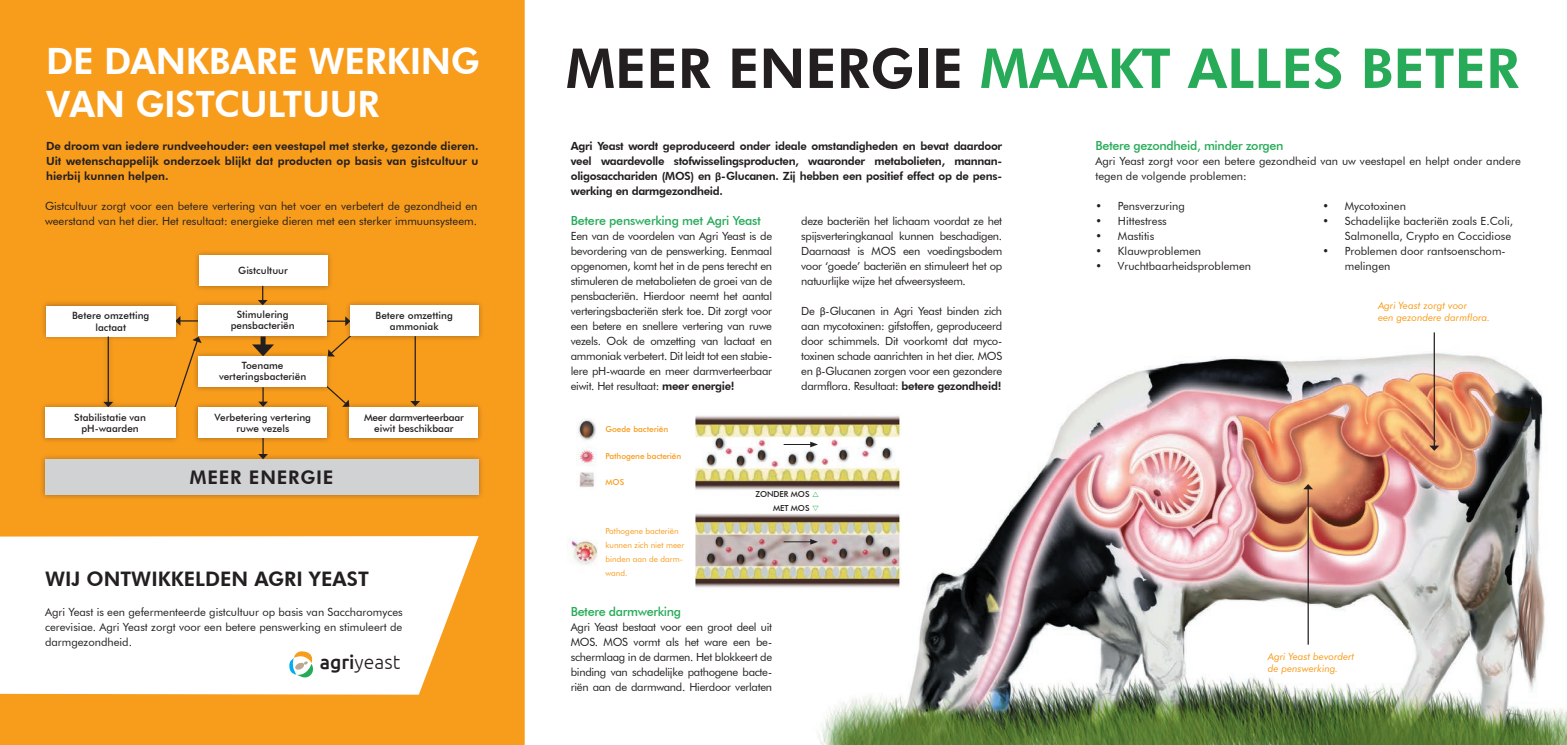
<style>
.page{position:relative;width:1567px;height:745px;background:#fff}
.page>*{position:absolute;margin:0;border:0;box-sizing:border-box;transform-origin:0 0}
.t1{font:800 55px "Futura BT";color:#28ab58}
.t2{font:800 36.25px/43.5px "Futura BT";letter-spacing:-.01em;color:#fff}
.t3{font:800 20px "Futura BT";color:#231f20}
.t4{font:300 19.38px "Ubuntu";color:#231f20}
.t5{font:800 18.75px "Futura BT";letter-spacing:.04em;color:#231f20}
.t6{font:500 12.5px "Futura BT";letter-spacing:-.025em;color:#26ab58}
.t7{font:11.25px/15px "Futura BT";color:#231f20;text-align:justify}
.t8{font:800 11.25px/15px "Futura BT";letter-spacing:-.01em;color:#231f20;text-align:justify}
.t9{font:500 10px/11.2px "Futura BT";color:#231f20;text-align:center}
.t10{font:italic 10px/12px "Futura BT";color:#f89c1c}
.t11{font:500 10px/11.2px "Futura BT";letter-spacing:-.02em;color:#231f20;text-align:center}
.t12{font:8.25px/13.8px "Futura BT";color:#f89c1c}
.t13{font:500 8.25px "Futura BT";letter-spacing:-.01em;color:#f89c1c}
.t14{font:500 8.25px/13.8px "Futura BT";letter-spacing:-.01em;color:#231f20}
.s1{font-weight:500}
.s2{color:#231f20}
.s3{font-family:"Calibri";font-weight:700}
.s4{font-weight:800}
.s5{font-family:"Calibri"}
.s6{color:#28ab58}
</style>
<div class="page">
<img style="left:818px;top:332px;width:748px;height:412px">
<div style="left:0;top:0;width:524px;height:744px;background:#f89c1c"></div>
<div style="left:0;top:536px;width:478px;height:158px;background:#fff"></div>
<svg style="left:288px;top:648px;width:27px;height:31px"></svg>
<div style="left:193px;top:249px;width:140px;height:42px;background:#231f20;opacity:.35"></div>
<div style="left:199px;top:255px;width:128px;height:31px;background:#fff"></div>
<div style="left:39px;top:453px;width:445px;height:46px;background:#231f20;opacity:.35"></div>
<div style="left:45px;top:459px;width:433px;height:35px;background:#d1d2d4"></div>
<div style="left:344px;top:401px;width:140px;height:42px;background:#231f20;opacity:.35"></div>
<div style="left:349px;top:406px;width:129px;height:31px;background:#fff"></div>
<svg style="left:258px;top:286px;width:9px;height:13px"></svg>
<div style="left:260px;top:336px;width:5px;height:12px;background:#231f20"></div>
<svg style="left:252px;top:344px;width:22px;height:6px"></svg>
<svg style="left:262px;top:392px;width:2px;height:9px"></svg>
<svg style="left:258px;top:443px;width:10px;height:16px"></svg>
<svg style="left:181px;top:320px;width:12px;height:2px"></svg>
<hr style="left:414px;top:336px;width:2px;height:65px;background:#231f20">
<svg style="left:410px;top:401px;width:10px;height:5px"></svg>
<svg style="left:328px;top:320px;width:18px;height:36px"></svg>
<div style="left:571px;top:410px;width:331px;height:191px;background:#fff"></div>
<div style="left:554px;top:404px;width:333px;height:174px;background:#fff"></div>
<img style="left:578px;top:419px;width:18px;height:68px">
<img style="left:569px;top:539px;width:28px;height:26px">
<img style="left:695px;top:415px;width:206px;height:173px">
<svg style="left:783px;top:441px;width:35px;height:6px"></svg>
<svg style="left:783px;top:538px;width:35px;height:6px"></svg>
<div style="left:344px;top:299px;width:140px;height:42px;background:#231f20;opacity:.35"></div>
<div style="left:350px;top:305px;width:128px;height:31px;background:#fff"></div>
<div style="left:193px;top:299px;width:140px;height:42px;background:#231f20;opacity:.35"></div>
<div style="left:198px;top:305px;width:129px;height:31px;background:#fff"></div>
<svg style="left:332px;top:391px;width:17px;height:15px"></svg>
<div style="left:193px;top:350px;width:140px;height:42px;background:#231f20;opacity:.35"></div>
<div style="left:198px;top:356px;width:129px;height:31px;background:#fff"></div>
<div style="left:193px;top:401px;width:140px;height:42px;background:#231f20;opacity:.35"></div>
<div style="left:198px;top:406px;width:129px;height:31px;background:#fff"></div>
<div style="left:40px;top:300px;width:141px;height:112px;background:#231f20;opacity:.35"></div>
<div style="left:46px;top:305px;width:129px;height:31px;background:#fff"></div>
<hr style="left:108px;top:336px;width:1px;height:66px;background:#231f20">
<svg style="left:171px;top:336px;width:31px;height:79px"></svg>
<div style="left:39px;top:401px;width:142px;height:42px;background:#231f20;opacity:.35"></div>
<div style="left:45px;top:407px;width:130px;height:31px;background:#fff"></div>
<hr style="left:1307px;top:488px;width:1px;height:156px;background:#231f20">
<svg style="left:1303px;top:483px;width:9px;height:6px"></svg>
<hr style="left:1433px;top:332px;width:1px;height:114px;background:#231f20">
<svg style="left:1429px;top:445px;width:9px;height:5px"></svg>
<svg style="left:812px;top:491px;width:6px;height:6px"></svg>
<h2 class="t2" style="left:46px;top:39px;width:435px">DE DANKBARE WERKING<br>VAN GISTCULTUUR</h2>
<p class="t8" style="left:46px;top:138px;width:434px">De droom van iedere rundveehouder: een veestapel met sterke, gezonde dieren.<br>Uit wetenschappelijk onderzoek blijkt dat producten op basis van gistcultuur u hierbij kunnen helpen.</p>
<p class="t7" style="left:45px;top:198px;width:434px">Gistcultuur zorgt voor een betere vertering van het voer en verbetert de gezondheid en weerstand van het dier. Het resultaat: energieke dieren met een sterker immuunsysteem.</p>
<p class="t9" style="left:72px;top:310px;width:79px">Betere omzetting lactaat</p>
<p class="t9" style="left:74px;top:411px;width:73px">Stabilistatie van pH-waarden</p>
<p class="t9" style="left:238px;top:265px;width:51px">Gistcultuur</p>
<p class="t9" style="left:231px;top:308px;width:66px">Stimulering pensbacteriën</p>
<p class="t9" style="left:219px;top:359px;width:89px">Toename verteringsbacteriën</p>
<p class="t9" style="left:215px;top:411px;width:98px">Verbetering vertering ruwe vezels</p>
<h3 class="t5" style="left:190px;top:465px;width:145px">MEER ENERGIE</h3>
<p class="t9" style="left:375px;top:309px;width:79px">Betere omzetting ammoniak</p>
<p class="t11" style="left:364px;top:411px;width:101px">Meer darmverteerbaar eiwit beschikbaar</p>
<h3 class="t3" style="left:45px;top:566px;width:325px">WIJ ONTWIKKELDEN AGRI YEAST</h3>
<p class="t7" style="left:45px;top:603px;width:359px">Agri Yeast is een gefermenteerde gistcultuur op basis van Saccharomyces cerevisiae. Agri Yeast zorgt voor een betere penswerking en stimuleert de darmgezondheid.</p>
<h3 class="t4" style="left:320px;top:650px;width:82px"><span class="s1">agri</span>yeast</h3>
<h1 class="t1" style="left:566px;top:35px;width:954px"><span class="s2">MEER ENERGIE</span> MAAKT ALLES BETER</h1>
<p class="t8" style="left:570px;top:138px;width:433px">Agri Yeast wordt geproduceerd onder ideale omstandigheden en bevat daardoor veel waardevolle stofwisselingsproducten, waaronder metabolieten, mannan&shy;oligosacchariden (MOS) en <span class="s3">β</span>-Glucanen. Zij hebben een positief effect op de pens&shy;werking en darmgezondheid.</p>
<p class="t6" style="left:570px;top:213px;width:192px">Betere penswerking met Agri Yeast</p>
<p class="t7" style="left:570px;top:228px;width:203px">Een van de voordelen van Agri Yeast is de bevordering van de penswerking. Eenmaal opgenomen, komt het in de pens terecht en stimuleren de metabolieten de groei van de pensbacteriën. Hierdoor neemt het aantal verteringsbacteriën sterk toe. Dit zorgt voor een betere en snellere vertering van ruwe vezels. Ook de omzetting van lactaat en ammoniak verbetert. Dit leidt tot een stabie&shy;lere pH-waarde en meer darmverteerbaar eiwit. Het resultaat: <span class="s4">meer energie!</span></p>
<p class="t13" style="left:605px;top:423px;width:64px">Goede bacteriën</p>
<p class="t13" style="left:605px;top:451px;width:77px">Pathogene bacteriën</p>
<p class="t13" style="left:605px;top:477px;width:20px">MOS</p>
<p class="t7" style="left:801px;top:213px;width:202px">deze bacteriën het lichaam voordat ze het spijsverteringkanaal kunnen beschadigen.<br>Daarnaast is MOS een voedingsbodem voor ‘goede’ bacteriën en stimuleert het op natuurlijke wijze het afweersysteem.</p>
<p class="t7" style="left:801px;top:303px;width:202px">De <span class="s5">β</span>-Glucanen in Agri Yeast binden zich aan mycotoxinen: gifstoffen, geproduceerd door schimmels. Dit voorkomt dat myco&shy;toxinen schade aanrichten in het dier. MOS en <span class="s5">β</span>-Glucanen zorgen voor een gezondere darmflora. Resultaat: <span class="s4">betere gezondheid!</span></p>
<p class="t12" style="left:605px;top:524px;width:80px">Pathogene bacteriën kunnen zich niet meer binden aan de darm&shy;wand.</p>
<p class="t14" style="left:773px;top:487px;width:48px;text-indent:-18px">ZONDER MOS<br>MET MOS <span class="s6">▲</span></p>
<p class="t6" style="left:570px;top:603px;width:112px">Betere darmwerking</p>
<p class="t7" style="left:570px;top:618px;width:203px">Agri Yeast bestaat voor een groot deel uit MOS. MOS vormt als het ware een be&shy;schermlaag in de darmen. Het blokkeert de binding van schadelijke pathogene bacte&shy;riën aan de darmwand. Hierdoor verlaten</p>
<p class="t6" style="left:1095px;top:138px;width:190px">Betere gezondheid, minder zorgen</p>
<p class="t7" style="left:1095px;top:153px;width:427px">Agri Yeast zorgt voor een betere gezondheid van uw veestapel en helpt onder andere tegen de volgende problemen:</p>
<p class="t7" style="left:1095px;top:198px;width:91px">• Pensverzuring</p>
<p class="t7" style="left:1095px;top:213px;width:73px">• Hittestress</p>
<p class="t7" style="left:1095px;top:228px;width:60px">• Mastitis</p>
<p class="t7" style="left:1095px;top:243px;width:107px">• Klauwproblemen</p>
<p class="t7" style="left:1095px;top:258px;width:157px">• Vruchtbaarheidsproblemen</p>
<p class="t7" style="left:1322px;top:198px;width:85px">• Mycotoxinen</p>
<p class="t7" style="left:1322px;top:213px;width:192px;text-align:right">• Schadelijke bacteriën zoals E.Coli,<br>Salmonella, Crypto en Coccidiose</p>
<p class="t7" style="left:1344px;top:243px;width:162px;text-indent:-22px">• Problemen door rantsoenschom&shy;melingen</p>
<p class="t10" style="left:1377px;top:299px;width:114px">Agri Yeast zorgt voor<br>een gezondere darmflora.</p>
<p class="t10" style="left:1267px;top:650px;width:88px">Agri Yeast bevordert de penswerking.</p>
</div>
